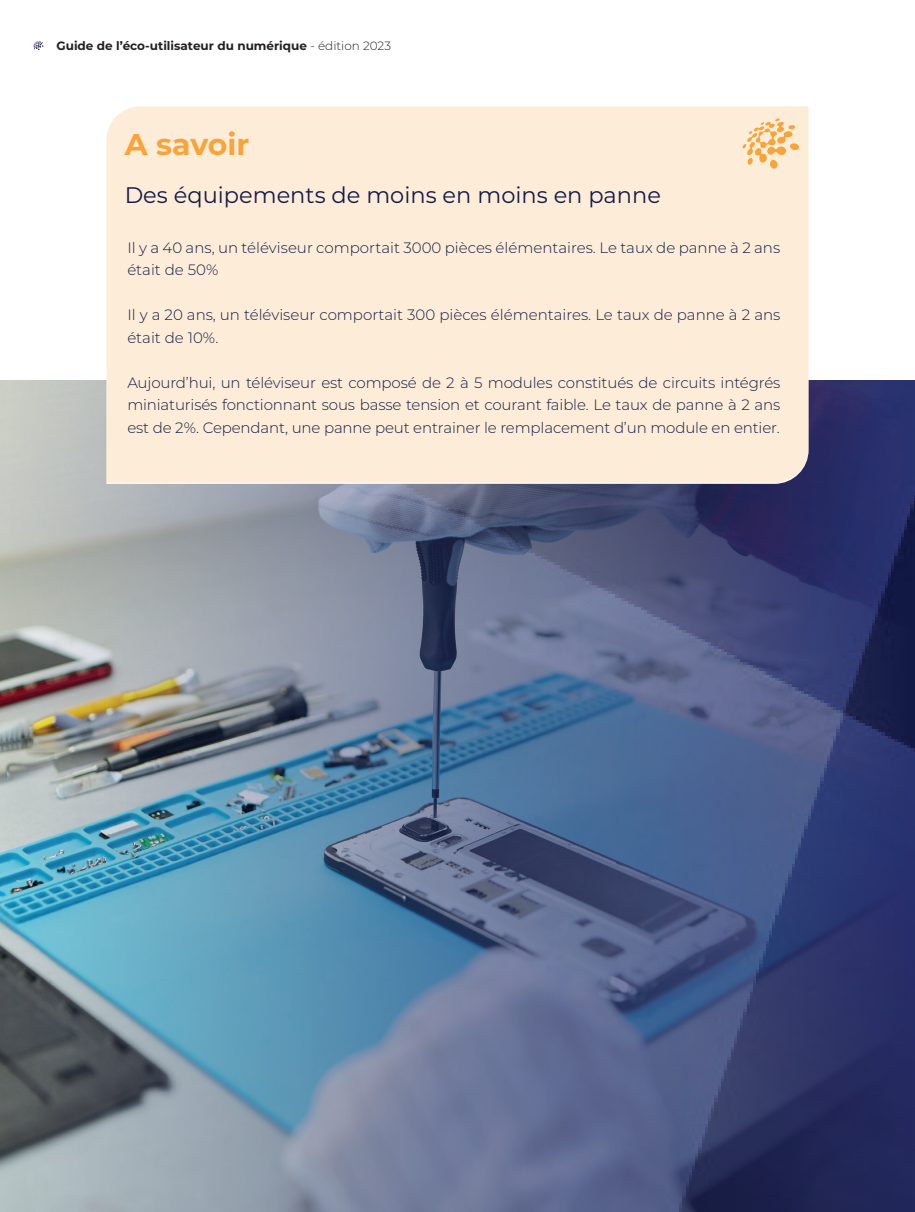
<style>
.page{position:relative;width:915px;height:1212px;background:#fff}
.page>*{position:absolute;margin:0;border:0;box-sizing:border-box;transform-origin:0 0}
.t1{font:700 30px "Montserrat";color:#f9a43a}
.t2{font:22.5px "Montserrat";color:#131a46}
.t3{font:300 15px/22.5px "Montserrat";letter-spacing:-.005em;color:#131a46}
.t4{font:700 12px "Montserrat";color:#231f20}
.s1{font-weight:300}
</style>
<div class="page">
<svg style="left:33px;top:41px;width:11px;height:9px"></svg>
<img style="left:0;top:381px;width:914px;height:831px">
<div style="left:106px;top:106px;width:702px;height:377px;background:#fdedd8"></div>
<svg style="left:742px;top:118px;width:57px;height:51px"></svg>
<p class="t4" style="left:56px;top:37px;width:336px">Guide de l’éco-utilisateur du numérique <span class="s1">- édition 2023</span></p>
<h1 class="t1" style="left:125px;top:123px;width:126px">A savoir</h1>
<h2 class="t2" style="left:125px;top:179px;width:537px">Des équipements de moins en moins en panne</h2>
<p class="t3" style="left:127px;top:236px;width:654px">Il y a 40 ans, un téléviseur comportait 3000 pièces élémentaires. Le taux de panne à 2 ans était de 50%</p>
<p class="t3" style="left:127px;top:303px;width:654px">Il y a 20 ans, un téléviseur comportait 300 pièces élémentaires. Le taux de panne à 2 ans était de 10%.</p>
<p class="t3" style="left:127px;top:371px;width:654px;text-align:justify">Aujourd’hui, un téléviseur est composé de 2 à 5 modules constitués de circuits intégrés miniaturisés fonctionnant sous basse tension et courant faible. Le taux de panne à 2 ans est de 2%. Cependant, une panne peut entrainer le remplacement d’un module en entier.</p>
</div>
